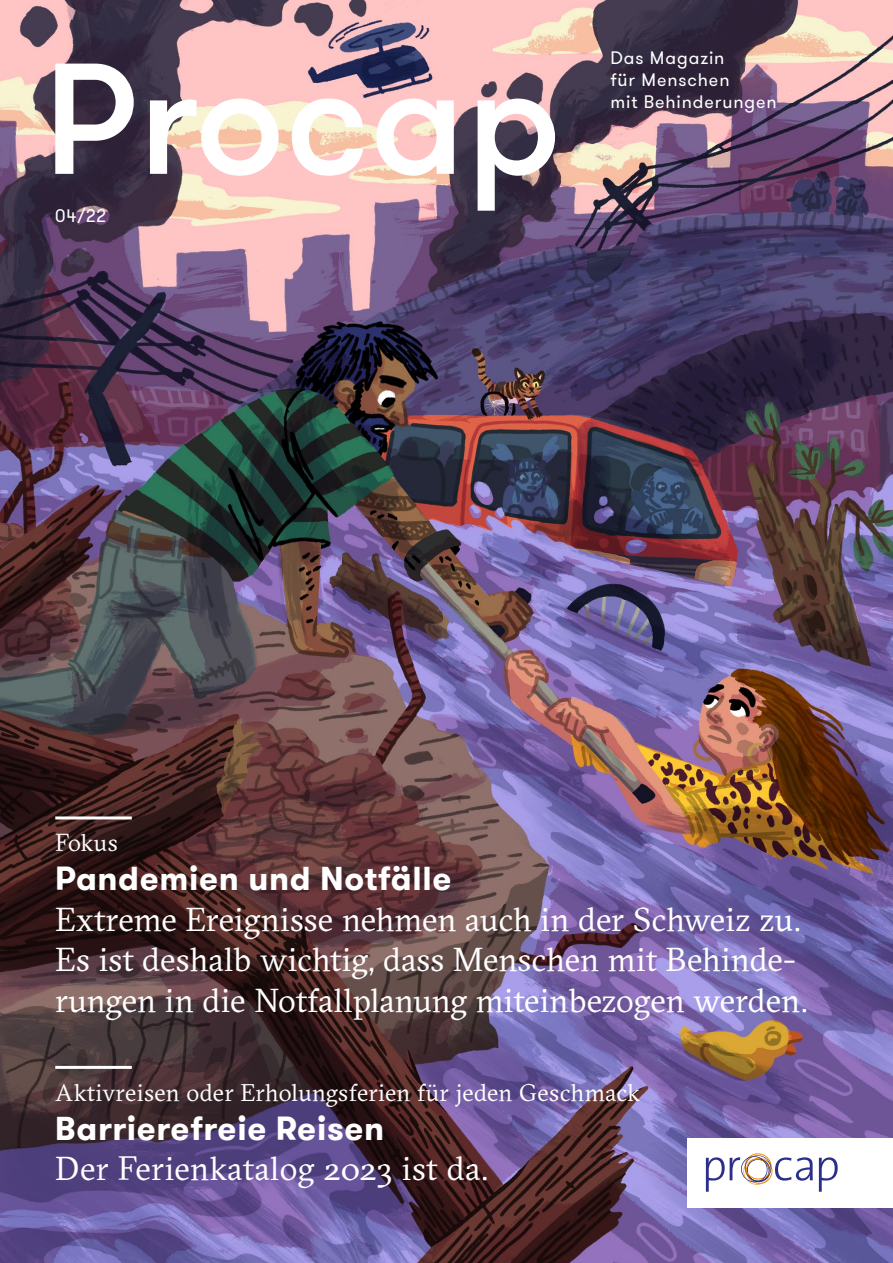
<style>
.page{position:relative;width:893px;height:1263px;background:#fff}
.page>*{position:absolute;margin:0;border:0;box-sizing:border-box;transform-origin:0 0}
.t1{font:500 157.5px "GT Walsheim Pro";letter-spacing:.005em;color:#fff}
.Titelseite_Anriss_Gr{font:33px/40.5px "GT Sectra";color:#fff}
.Titelseite_Anriss_Gr-2{font:24px "GT Sectra";letter-spacing:.01em;color:#fff}
.t2{font:18px/21.8px "GT Walsheim Pro";letter-spacing:.05em;color:#fff}
.s1{font-family:"GT Walsheim Pro";font-weight:700}
</style>
<div class="page">
<img style="left:0;top:0;width:893px;height:1263px">
<div style="left:687px;top:1138px;width:206px;height:70px;background:#fff"></div>
<svg style="left:819px;top:1157px;width:19px;height:35px"></svg>
<svg style="left:706px;top:1153px;width:107px;height:39px"></svg>
<hr style="left:55px;top:816px;width:77px;height:3px;background:#fff">
<hr style="left:55px;top:1066px;width:77px;height:3px;background:#fff">
<h1 class="t1" style="left:44px;top:20px;width:519px">Procap</h1>
<p class="t2" style="left:55px;top:205px;width:52px">04/22</p>
<p class="t2" style="left:610px;top:48px;width:168px">Das Magazin<br>für Menschen<br>mit Behinderungen</p>
<p class="Titelseite_Anriss_Gr-2" style="left:55px;top:828px;width:64px">Fokus</p>
<p class="Titelseite_Anriss_Gr" style="left:55px;top:859px;width:754px"><span class="s1">Pandemien und Notfälle<br></span>Extreme Ereignisse nehmen auch in der Schweiz zu.<br>Es ist deshalb wichtig, dass Menschen mit Behinde&shy;rungen in die Notfallplanung miteinbezogen werden.</p>
<p class="Titelseite_Anriss_Gr-2" style="left:55px;top:1078px;width:586px">Aktivreisen oder Erholungsferien für jeden Geschmack</p>
<p class="Titelseite_Anriss_Gr" style="left:55px;top:1108px;width:434px"><span class="s1">Barrierefreie Reisen<br></span>Der Ferienkatalog 2023 ist da.</p>
</div>
